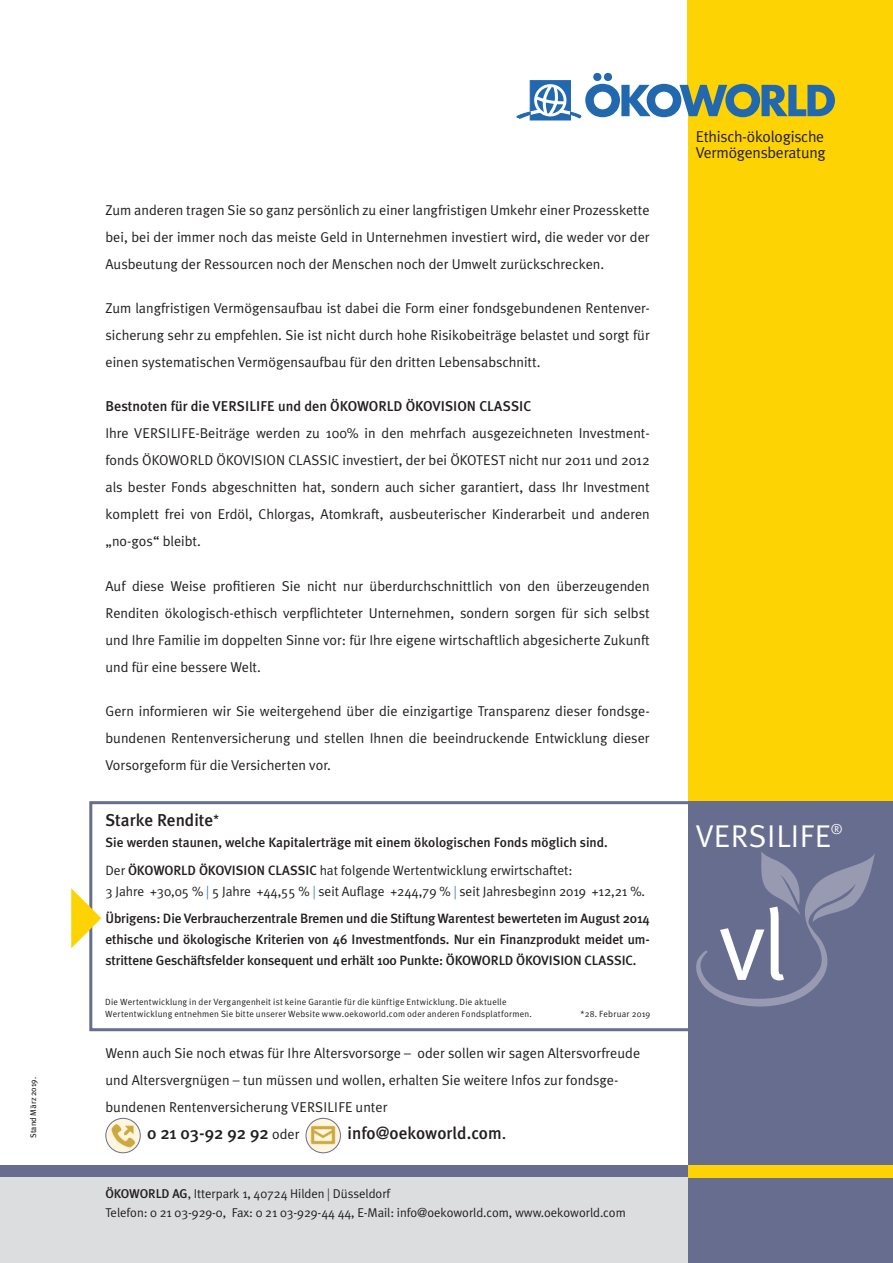
<style>
.page{position:relative;width:893px;height:1263px;background:#fff}
.page>*{position:absolute;margin:0;border:0;box-sizing:border-box;transform-origin:0 0}
.t1{font:31.5px "Meta Plus Normal";letter-spacing:.02em;color:#fff}
.t2{font:500 17.25px "Meta Plus";color:#231f20}
.t3{font:15.75px/16.5px "Meta Plus Normal";letter-spacing:-.015em;color:#231f20}
.t4{font:14.25px/27px "Meta Plus Normal";color:#231f20;text-align:justify}
.t5{font:500 14.25px "Meta Plus";color:#231f20}
.t6{font:13.95px "Meta Plus Normal";color:#fff}
.t7{font:500 13.5px/21px "Meta Plus";color:#231f20}
.t8{font:13.5px/21px "Meta Plus Normal";letter-spacing:-.005em;color:#231f20}
.t9{font:12.75px/19.5px "Meta Plus Normal";letter-spacing:-.005em;color:#231f20}
.t10{font:9px/12px "Meta Plus Normal";letter-spacing:.025em;color:#231f20}
.t11{font:8.25px "Meta Plus";letter-spacing:.015em;color:#231f20}
.s1{font-family:"Meta Plus Normal";font-weight:400}
.s2{font-family:"Meta Plus";font-weight:500}
.s3{font-family:"Frutiger";font-weight:300;font-stretch:condensed;color:#2268af}
.s4{font-family:"Meta Plus Normal";font-weight:400;font-size:14.25px}
.s5{font-family:"Frutiger";font-weight:300;font-stretch:condensed}
</style>
<div class="page">
<div style="left:89px;top:801px;width:643px;height:230px;border:3px solid #676d8e"></div>
<div style="left:0;top:1165px;width:871px;height:13px;background:#676d8e"></div>
<div style="left:0;top:1178px;width:893px;height:85px;background:#dcdddf"></div>
<div style="left:689px;top:0;width:204px;height:1263px;background:#fed304"></div>
<div style="left:689px;top:801px;width:204px;height:462px;background:#676d8e"></div>
<div style="left:688px;top:0;width:205px;height:109px;background:#fed304"></div>
<div style="left:689px;top:1165px;width:204px;height:13px;background:#fed304"></div>
<svg style="left:696px;top:852px;width:179px;height:154px"></svg>
<div style="left:530px;top:81px;width:40px;height:39px;background:#2268af"></div>
<svg style="left:517px;top:73px;width:318px;height:46px"></svg>
<img style="left:106px;top:1118px;width:34px;height:35px;border-radius:17px">
<div style="left:105px;top:1118px;width:36px;height:35px;border:1px solid #676d8e;border-radius:50%"></div>
<img style="left:306px;top:1118px;width:34px;height:35px;border-radius:17px">
<div style="left:306px;top:1118px;width:35px;height:35px;border:1px solid #676d8e;border-radius:50%"></div>
<svg style="left:71px;top:888px;width:30px;height:60px"></svg>
<p class="t11" style="left:29px;top:1138px;width:63px;rotate:-90deg">Stand März 2019.</p>
<p class="t4" style="left:105px;top:197px;width:546px">Zum anderen tragen Sie so ganz persönlich zu einer langfristigen Umkehr einer Prozesskette bei, bei der immer noch das meiste Geld in Unternehmen investiert wird, die weder vor der Ausbeutung der Ressourcen noch der Menschen noch der Umwelt zurückschrecken.</p>
<p class="t4" style="left:105px;top:295px;width:546px">Zum langfristigen Vermögensaufbau ist dabei die Form einer fondsgebundenen Rentenver&shy;sicherung sehr zu empfehlen. Sie ist nicht durch hohe Risikobeiträge belastet und sorgt für einen systematischen Vermögensaufbau für den dritten Lebensabschnitt.</p>
<p class="t5" style="left:105px;top:398px;width:147px">Bestnoten für die VERSILIFE</p>
<p class="t5" style="left:278px;top:398px;width:63px">und den ÖKOWORLD</p>
<p class="t5" style="left:406px;top:398px;width:10px">ÖKO</p>
<p class="t5" style="left:432px;top:398px;width:29px">VISION</p>
<p class="t5" style="left:479px;top:398px;width:53px">CLASSIC</p>
<p class="t4" style="left:105px;top:420px;width:546px">Ihre VERSILIFE-Beiträge werden zu 100% in den mehrfach ausgezeichneten Investment&shy;fonds ÖKOWORLD ÖKOVISION CLASSIC investiert, der bei Ökotest</p>
<p class="t4" style="left:105px;top:447px;width:546px;text-indent:403px">nicht nur 2011 und 2012 als bester Fonds abgeschnitten hat, sondern auch sicher garantiert, dass Ihr Investment komplett frei von Erdöl, Chlorgas, Atomkraft, ausbeuterischer Kinderarbeit und anderen „no-gos“ bleibt.</p>
<p class="t4" style="left:105px;top:572px;width:546px">Auf diese Weise profitieren Sie nicht nur überdurchschnittlich von den überzeugenden Renditen ökologisch-ethisch verpflichteter Unternehmen, sondern sorgen für sich selbst und Ihre Familie im doppelten Sinne vor: für Ihre eigene wirtschaftlich abgesicherte Zukunft und für eine bessere Welt.</p>
<p class="t4" style="left:105px;top:697px;width:546px">Gern informieren wir Sie weitergehend über die einzigartige Transparenz dieser fondsge&shy;bundenen Rentenversicherung und stellen Ihnen die beeindruckende Entwicklung dieser Vorsorgeform für die Versicherten vor.</p>
<p class="t2" style="left:105px;top:810px;width:115px">Starke Rendite<sup>*</sup></p>
<p class="t7" style="left:105px;top:829px;width:504px;line-height:27.5px">Sie werden staunen, welche Kapitalerträge mit einem ökologischen Fonds möglich sind.<br><span class="s1">Der</span> ÖKOWORLD</p>
<p class="t7" style="left:199px;top:859px;width:10px">ÖKO</p>
<p class="t7" style="left:224px;top:859px;width:27px">VISION</p>
<p class="t8" style="left:105px;top:859px;width:541px;text-indent:163px"><span class="s2">CLASSI C</span> hat folgende Wertentwicklung erwirtschaftet:<br>3 Jahre +30,05 % <span class="s3">|</span> 5 Jahre +44,55 % <span class="s3">|</span> seit Auflage +244,79 % <span class="s3">|</span> seit Jahresbeginn 2019 +12,21 %.</p>
<p class="t7" style="left:105px;top:908px;width:546px;text-align:justify">Übrigens: Die Verbraucherzentrale Bremen und die Stiftung Warentest bewerteten im August 2014 ethische und ökologische Kriterien von 46 I nvestmentfonds. N ur ein Finanzprodukt meidet um&shy;strittene Geschäftsfelder konsequent und erhält 100 Punkte: ÖKOWORLD</p>
<p class="t7" style="left:516px;top:950px;width:52px">ÖKOVISION</p>
<p class="t7" style="left:585px;top:950px;width:53px">CLASSI C.</p>
<p class="t10" style="left:105px;top:996px;width:428px">Die Wertentwicklung in der Vergangenheit ist keine Garantie für die künftige Entwicklung. Die aktuelle<br>Wertentwicklung entnehmen Sie bitte unserer Website www.oekoworld.com oder anderen Fondsplatformen.</p>
<p class="t10" style="left:581px;top:1008px;width:71px">*28. Februar 2019</p>
<p class="t4" style="left:105px;top:1040px;width:536px;text-align:left">Wenn auch Sie noch etwas für Ihre Altersvorsorge – oder sollen wir sagen Altersvorfreude und Altersvergnügen – tun müssen und wollen, erhalten Sie weitere Infos zur fondsge&shy;bundenen Rentenversicherung VERSILIFE unter</p>
<p class="t2" style="left:147px;top:1123px;width:154px">0 21 03-92 92 92 <span class="s4">oder</span></p>
<p class="t2" style="left:348px;top:1123px;width:160px">info@oekoworld.com<span class="s1">.</span></p>
<p class="t9" style="left:105px;top:1183px;width:522px"><span class="s2">ökoworld AG</span>, Itterpark 1, 40724 Hilden <span class="s5">|</span> Düsseldorf<br>Telefon: 0 21 03-929-0, Fax: 0 21 03-929-44 44, E-Mail: info@oekoworld.com, www.oekoworld.com</p>
<p class="t3" style="left:696px;top:128px;width:131px">Ethisch-ökologische<br>Vermögensberatung</p>
<h1 class="t1" style="left:696px;top:817px;width:137px">VERSILIFE</h1>
<p class="t6" style="left:831px;top:821px;width:13px">®</p>
</div>
